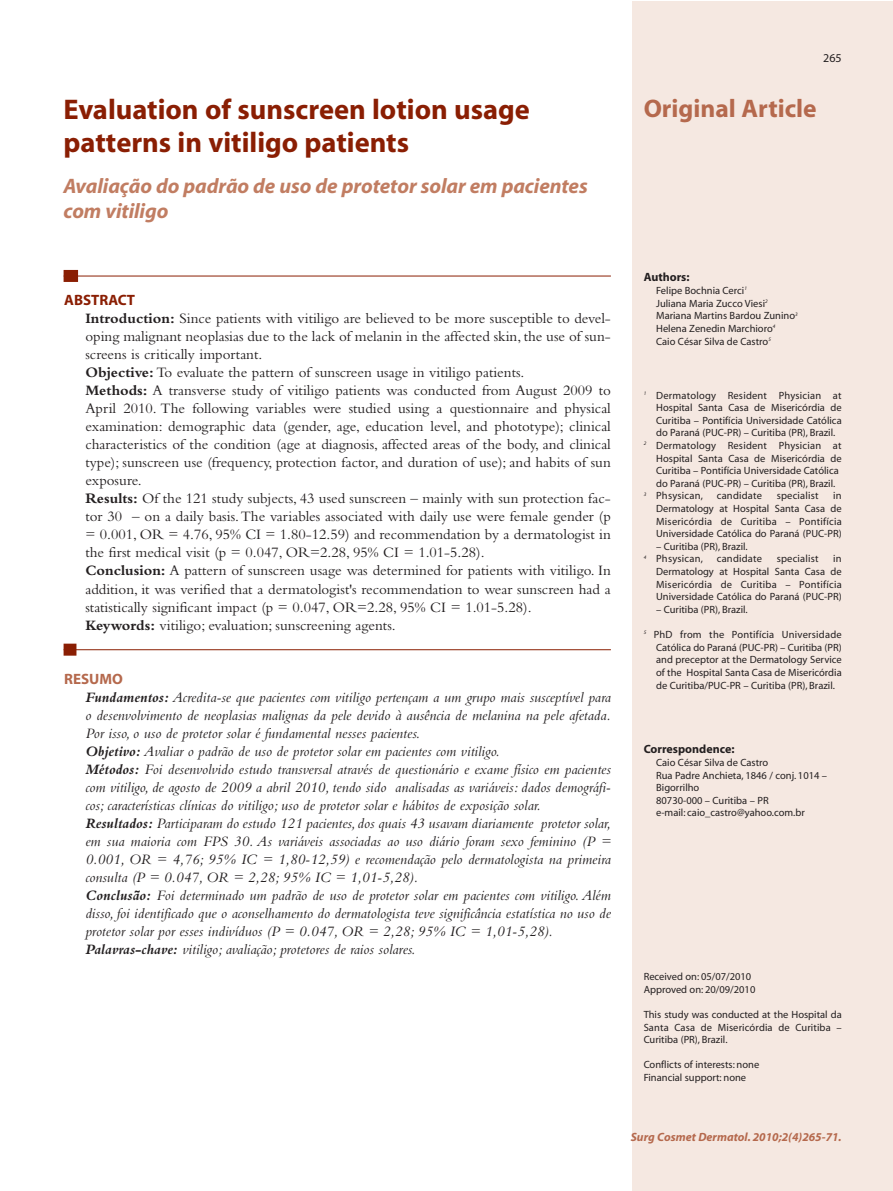
<style>
.page{position:relative;width:893px;height:1191px;background:#fff}
.page>*{position:absolute;margin:0;border:0;box-sizing:border-box;transform-origin:0 0}
.t1{font:700 28.5px/33px "Myriad";color:#8a1e03}
.t2{font:700 25.5px "Myriad";color:#b5694d}
.t3{font:italic 700 21px/25.5px "Myriad";letter-spacing:-.005em;color:#c17d62}
.t4{font:15px/18px "Bembo";color:#231f20}
.t5{font:italic 15px/18px "Bembo";color:#231f20}
.t6{font:700 15px "Myriad";color:#8a1e03}
.t7{font:700 15px "Myriad";color:#b5694d}
.t8{font:italic 700 12px "Myriad";color:#b5694d}
.t9{font:700 12px "Myriad";color:#231f20}
.t10{font:12px "Myriad";color:#231f20}
.t11{font:10.5px/12.6px "Myriad";color:#231f20}
.t12{font:10.5px "Myriad";letter-spacing:.02em;color:#231f20}
.s1{font-weight:700}
</style>
<div class="page">
<div style="left:632px;top:1px;width:260px;height:1190px;background:#f5e8e1"></div>
<hr style="left:64px;top:276px;width:547px;height:1px;background:#8a1e03">
<div style="left:64px;top:270px;width:14px;height:12px;background:#8a1e03"></div>
<hr style="left:64px;top:649px;width:547px;height:1px;background:#8a1e03">
<div style="left:64px;top:643px;width:12px;height:12px;background:#8a1e03"></div>
<h1 class="t1" style="left:64px;top:95px;width:468px">Evaluation of sunscreen lotion usage patterns in vitiligo patients</h1>
<h3 class="t3" style="left:64px;top:174px;width:526px">Avaliação do padrão de uso de protetor solar em pacientes com vitiligo</h3>
<p class="t10" style="left:823px;top:54px;width:20px">265</p>
<h2 class="t2" style="left:644px;top:99px;width:174px">Original Article</h2>
<p class="t6" style="left:64px;top:295px;width:72px">ABSTRACT</p>
<p class="t4" style="left:85px;top:311px;width:527px"><span class="s1">Introduction:</span> Since patients with vitiligo are believed to be more susceptible to devel&shy;oping malignant neoplasias due to the lack of melanin in the affected skin, the use of sun&shy;screens is critically important.<br><span class="s1">Objective:</span> To evaluate the pattern of sunscreen usage in vitiligo patients.<br><span class="s1">Methods:</span> A transverse study of vitiligo patients was conducted from August 2009 to April 2010. The following variables were studied using a questionnaire and physical examination: demographic data (gender, age, education level, and phototype); clinical characteristics of the condition (age at diagnosis, affected areas of the body, and clinical type); sunscreen use (frequency, protection factor, and duration of use); and habits of sun exposure.<br><span class="s1">Results:</span> Of the 121 study subjects, 43 used sunscreen – mainly with sun protection fac&shy;tor 30 – on a daily basis.The variables associated with daily use were female gender (p = 0.001, OR = 4.76, 95% CI = 1.80-12.59) and recommendation by a dermatologist in the first medical visit (p = 0.047, OR=2.28, 95% CI = 1.01-5.28).<br><span class="s1">Conclusion:</span> A pattern of sunscreen usage was determined for patients with vitiligo. In addition, it was verified that a dermatologist's recommendation to wear sunscreen had a statistically significant impact (p = 0.047, OR=2.28, 95% CI = 1.01-5.28).<br><span class="s1">Keywords:</span> vitiligo; evaluation; sunscreening agents.</p>
<p class="t7" style="left:64px;top:673px;width:60px">RESUMO</p>
<p class="t5" style="left:85px;top:689px;width:527px"><span class="s1">Fundamentos:</span> Acredita-se que pacientes com vitiligo pertençam a um grupo mais susceptível para o desenvolvimento de neoplasias malignas da pele devido à ausência de melanina na pele afetada.<br>Por isso, o uso de protetor solar é fundamental nesses pacientes.<br><span class="s1">Objetivo:</span> Avaliar o padrão de uso de protetor solar em pacientes com vitiligo.<br><span class="s1">Métodos:</span> Foi desenvolvido estudo transversal através de questionário e exame físico em pacientes com vitiligo, de agosto de 2009 a abril 2010, tendo sido analisadas as variáveis: dados demográfi&shy;cos; características clínicas do vitiligo; uso de protetor solar e hábitos de exposição solar.<br><span class="s1">Resultados:</span> Participaram do estudo 121 pacientes, dos quais 43 usavam diariamente protetor solar, em sua maioria com FPS 30. As variáveis associadas ao uso diário foram sexo feminino (P = 0.001, OR = 4,76; 95% IC = 1,80-12,59) e recomendação pelo dermatologista na primeira consulta (P = 0.047, OR = 2,28; 95% IC = 1,01-5,28).<br><span class="s1">Conclusão:</span> Foi determinado um padrão de uso de protetor solar em pacientes com vitiligo. Além disso, foi identificado que o aconselhamento do dermatologista teve significância estatística no uso de protetor solar por esses indivíduos (P = 0.047, OR = 2,28; 95% IC = 1,01-5,28).<br><span class="s1">Palavras-chave:</span> vitiligo; avaliação; protetores de raios solares.</p>
<p class="t9" style="left:644px;top:272px;width:47px">Authors:</p>
<p class="t11" style="left:656px;top:285px;width:143px">Felipe Bochnia Cerci<sup>1<br></sup>Juliana Maria Zucco Viesi<sup>2<br></sup>Mariana Martins Bardou Zunino<sup>3<br></sup>Helena Zenedin Marchioro<sup>4<br></sup>Caio César Silva de Castro<sup>5</sup></p>
<p class="t12" style="left:644px;top:391px;width:199px"><sup>1</sup> Dermatology Resident Physician at</p>
<p class="t11" style="left:656px;top:402px;width:187px">Hospital Santa Casa de Misericórdia de</p>
<p class="t11" style="left:656px;top:415px;width:187px">Curitiba – Pontifícia Universidade Católica</p>
<p class="t11" style="left:656px;top:427px;width:181px">do Paraná (PUC-PR) – Curitiba (PR), Brazil.</p>
<p class="t12" style="left:644px;top:441px;width:199px"><sup>2</sup> Dermatology Resident Physician at</p>
<p class="t11" style="left:656px;top:452px;width:187px">Hospital Santa Casa de Misericórdia de</p>
<p class="t11" style="left:656px;top:465px;width:184px">Curitiba – Pontifícia Universidade Católica</p>
<p class="t11" style="left:656px;top:478px;width:181px">do Paraná (PUC-PR) – Curitiba (PR), Brazil.</p>
<p class="t12" style="left:644px;top:492px;width:61px"><sup>3</sup> Phsysican,</p>
<p class="t12" style="left:717px;top:492px;width:47px">candidate</p>
<p class="t12" style="left:777px;top:492px;width:44px">specialist</p>
<p class="t11" style="left:656px;top:490px;width:187px;text-align:justify;text-indent:177px">in Dermatology at Hospital Santa Casa de Misericórdia de Curitiba – Pontifícia Universidade Católica do Paraná (PUC-PR)</p>
<p class="t11" style="left:644px;top:541px;width:106px;text-indent:12px">– Curitiba (PR), Brazil.<br><sup>4</sup> Phsysican,</p>
<p class="t12" style="left:717px;top:555px;width:47px">candidate</p>
<p class="t12" style="left:777px;top:555px;width:44px">specialist</p>
<p class="t11" style="left:656px;top:553px;width:187px;text-align:justify;text-indent:177px">in Dermatology at Hospital Santa Casa de Misericórdia de Curitiba – Pontifícia Universidade Católica do Paraná (PUC-PR)</p>
<p class="t11" style="left:656px;top:604px;width:93px">– Curitiba (PR), Brazil.</p>
<p class="t11" style="left:656px;top:629px;width:187px;text-align:justify;text-indent:-12px"><sup>5</sup> PhD from the Pontifícia Universidade Católica do Paraná (PUC-PR) – Curitiba (PR) and preceptor at the Dermatology Service of the Hospital Santa Casa de Misericórdia de Curitiba/PUC-PR – Curitiba (PR), Brazil.</p>
<p class="t9" style="left:644px;top:744px;width:92px">Correspondence:</p>
<p class="t11" style="left:656px;top:757px;width:173px">Caio César Silva de Castro<br>Rua Padre Anchieta, 1846 / conj. 1014 –<br>Bigorrilho<br>80730-000 – Curitiba – PR<br>e-mail: caio_castro@yahoo.com.br</p>
<p class="t11" style="left:644px;top:971px;width:113px">Received on: 05/07/2010<br>Approved on: 20/09/2010</p>
<p class="t11" style="left:644px;top:1009px;width:200px;text-align:justify">This study was conducted at the Hospital da Santa Casa de Misericórdia de Curitiba – Curitiba (PR), Brazil.</p>
<p class="t11" style="left:644px;top:1059px;width:117px">Conflicts of interests: none<br>Financial support: none</p>
<p class="t8" style="left:631px;top:1132px;width:212px">Surg Cosmet Dermatol. 2010;2(4)265-71.</p>
</div>
